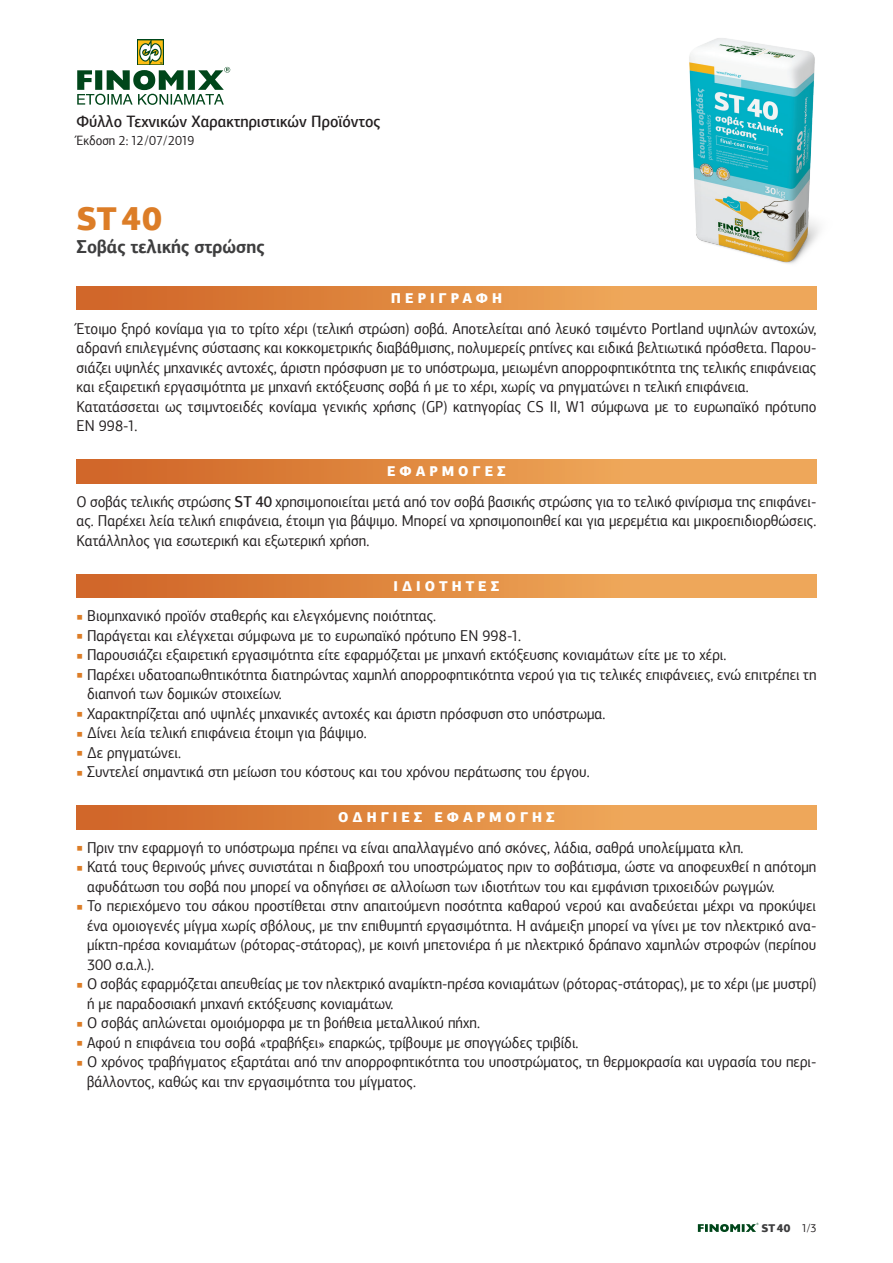
<style>
.page{position:relative;width:893px;height:1263px;background:#fff}
.page>*{position:absolute;margin:0;border:0;box-sizing:border-box;transform-origin:0 0}
.t1{font:900 33px "PF Agora Sans Pro";color:#dc7d27;scale:.93 1}
.t2{font:700 18.75px "PF Agora Sans Pro";color:#3e3e3f;scale:.93 1}
.t3{font:500 16.5px "PF Agora Sans Pro";color:#231f20;scale:.93 1}
.t4{font:15.75px/19.5px "PF Agora Sans Pro";color:#231f20;scale:.93 1}
.t5{font:900 14.25px "PF Agora Sans Pro";letter-spacing:.3em;color:#fff;scale:.93 1}
.t6{font:13.5px "PF Agora Sans Pro";color:#231f20;scale:.93 1}
.t7{font:11.7px "PF Agora Sans Pro";color:#231f20;scale:.93 1}
.s1{font-size:34.05px}
.s2{font-weight:500}
.s3{font-size:7.5px;color:#dc7d27}
.s4{font-weight:900;font-size:11.25px;color:#3e3e3f}
.s5{font-weight:900;color:#3e3e3f}
</style>
<div class="page">
<svg style="left:698px;top:1223px;width:61px;height:9px"></svg>
<div style="left:77px;top:287px;width:739px;height:23px;background:linear-gradient(to right,#d06627,#f4b463)"></div>
<div style="left:77px;top:460px;width:739px;height:23px;background:linear-gradient(to right,#d06627,#f4b463)"></div>
<div style="left:77px;top:574px;width:739px;height:23px;background:linear-gradient(to right,#d06627,#f4b463)"></div>
<div style="left:77px;top:806px;width:739px;height:23px;background:linear-gradient(to right,#d06627,#f4b463)"></div>
<div style="left:137px;top:39px;width:27px;height:26px;background:#00461a"></div>
<svg style="left:77px;top:40px;width:153px;height:65px"></svg>
<img style="left:689px;top:38px;width:131px;height:226px">
<p class="t3" style="left:77px;top:111px;width:328px">Φύλλο Τεχνικών Χαρακτηριστικών Προϊόντος</p>
<p class="t6" style="left:77px;top:132px;width:128px">Έκδοση 2: 12/07/2019</p>
<h1 class="t1" style="left:77px;top:197px;width:93px">ST <span class="s1">40</span></h1>
<p class="t2" style="left:77px;top:235px;width:204px">Σοβάς τελικής στρώσης</p>
<p class="t5" style="left:391px;top:289px;width:121px">ΠΕΡΙΓΡΑΦΗ</p>
<p class="t4" style="left:77px;top:319px;width:797px">Έτοιμο ξηρό κονίαμα για το τρίτο χέρι (τελική στρώση) σοβά. Αποτελείται από λευκό τσιμέντο Portland υψηλών αντοχών, αδρανή επιλεγμένης σύστασης και κοκκομετρικής διαβάθμισης, πολυμερείς ρητίνες και ειδικά βελτιωτικά πρόσθετα. Παρου&shy;σιάζει υψηλές μηχανικές αντοχές, άριστη πρόσφυση με το υπόστρωμα, μειωμένη απορροφητικότητα της τελικής επιφάνειας και εξαιρετική εργασιμότητα με μηχανή εκτόξευσης σοβά ή με το χέρι, χωρίς να ρηγματώνει η τελική επιφάνεια.<br>Κατατάσσεται ως τσιμντοειδές κονίαμα γενικής χρήσης (GP) κατηγορίας CS II, W1 σύμφωνα με το ευρωπαϊκό πρότυπο ΕΝ 998-1.</p>
<p class="t5" style="left:387px;top:462px;width:129px">ΕΦΑΡΜΟΓΕΣ</p>
<p class="t4" style="left:77px;top:492px;width:797px;text-align:justify">Ο σοβάς τελικής στρώσης <span class="s2">ST 40</span> χρησιμοποιείται μετά από τον σοβά βασικής στρώσης για το τελικό φινίρισμα της επιφάνει&shy;ας. Παρέχει λεία τελική επιφάνεια, έτοιμη για βάψιμο. Μπορεί να χρησιμοποιηθεί και για μερεμέτια και μικροεπιδιορθώσεις.<br>Κατάλληλος για εσωτερική και εξωτερική χρήση.</p>
<p class="t5" style="left:394px;top:576px;width:115px">ΙΔΙΟΤΗΤΕΣ</p>
<p class="t4" style="left:77px;top:606px;width:388px"><span class="s3">■</span> Βιομηχανικό προϊόν σταθερής και ελεγχόμενης ποιότητας.</p>
<p class="t4" style="left:77px;top:626px;width:480px"><span class="s3">■</span> Παράγεται και ελέγχεται σύμφωνα με το ευρωπαϊκό πρότυπο ΕΝ 998-1.</p>
<p class="t4" style="left:77px;top:645px;width:700px"><span class="s3">■</span> Παρουσιάζει εξαιρετική εργασιμότητα είτε εφαρμόζεται με μηχανή εκτόξευσης κονιαμάτων είτε με το χέρι.</p>
<p class="t4" style="left:87px;top:665px;width:786px;text-indent:-11px"><span class="s3">■</span> Παρέχει υδατοαπωθητικότητα διατηρώντας χαμηλή απορροφητικότητα νερού για τις τελικές επιφάνειες, ενώ επιτρέπει τη διαπνοή των δομικών στοιχείων.</p>
<p class="t4" style="left:77px;top:704px;width:570px"><span class="s3">■</span> Χαρακτηρίζεται από υψηλές μηχανικές αντοχές και άριστη πρόσφυση στο υπόστρωμα.</p>
<p class="t4" style="left:77px;top:723px;width:314px"><span class="s3">■</span> Δίνει λεία τελική επιφάνεια έτοιμη για βάψιμο.</p>
<p class="t4" style="left:77px;top:743px;width:114px"><span class="s3">■</span> Δε ρηγματώνει.</p>
<p class="t4" style="left:77px;top:762px;width:553px"><span class="s3">■</span> Συντελεί σημαντικά στη μείωση του κόστους και του χρόνου περάτωσης του έργου.</p>
<p class="t5" style="left:338px;top:808px;width:234px">ΟΔΗΓΙΕΣ ΕΦΑΡΜΟΓΗΣ</p>
<p class="t4" style="left:77px;top:838px;width:719px"><span class="s3">■</span> Πριν την εφαρμογή το υπόστρωμα πρέπει να είναι απαλλαγμένο από σκόνες, λάδια, σαθρά υπολείμματα κλπ.</p>
<p class="t4" style="left:87px;top:857px;width:786px;text-indent:-11px"><span class="s3">■</span> Κατά τους θερινούς μήνες συνιστάται η διαβροχή του υποστρώματος πριν το σοβάτισμα, ώστε να αποφευχθεί η απότομη αφυδάτωση του σοβά που μπορεί να οδηγήσει σε αλλοίωση των ιδιοτήτων του και εμφάνιση τριχοειδών ρωγμών.</p>
<p class="t4" style="left:87px;top:896px;width:786px;text-align:justify;text-indent:-11px"><span class="s3">■</span> Το περιεχόμενο του σάκου προστίθεται στην απαιτούμενη ποσότητα καθαρού νερού και αναδεύεται μέχρι να προκύψει ένα ομοιογενές μίγμα χωρίς σβόλους, με την επιθυμητή εργασιμότητα. Η ανάμειξη μπορεί να γίνει με τον ηλεκτρικό ανα&shy;μίκτη-πρέσα κονιαμάτων (ρότορας-στάτορας), με κοινή μπετονιέρα ή με ηλεκτρικό δράπανο χαμηλών στροφών (περίπου 300 σ.α.λ.).</p>
<p class="t4" style="left:87px;top:974px;width:786px;text-indent:-11px"><span class="s3">■</span> Ο σοβάς εφαρμόζεται απευθείας με τον ηλεκτρικό αναμίκτη-πρέσα κονιαμάτων (ρότορας-στάτορας), με το χέρι (με μυστρί) ή με παραδοσιακή μηχανή εκτόξευσης κονιαμάτων.</p>
<p class="t4" style="left:77px;top:1013px;width:435px"><span class="s3">■</span> Ο σοβάς απλώνεται ομοιόμορφα με τη βοήθεια μεταλλικού πήχη.</p>
<p class="t4" style="left:77px;top:1033px;width:541px"><span class="s3">■</span> Αφού η επιφάνεια του σοβά «τραβήξει» επαρκώς, τρίβουμε με σπογγώδες τριβίδι.</p>
<p class="t4" style="left:87px;top:1052px;width:786px;text-indent:-11px"><span class="s3">■</span> Ο χρόνος τραβήγματος εξαρτάται από την απορροφητικότητα του υποστρώματος, τη θερμοκρασία και υγρασία του περι&shy;βάλλοντος, καθώς και την εργασιμότητα του μίγματος.</p>
<p class="t7" style="left:761px;top:1221px;width:61px"><span class="s4">SΤ</span> <span class="s5">40</span> 1/3</p>
</div>
